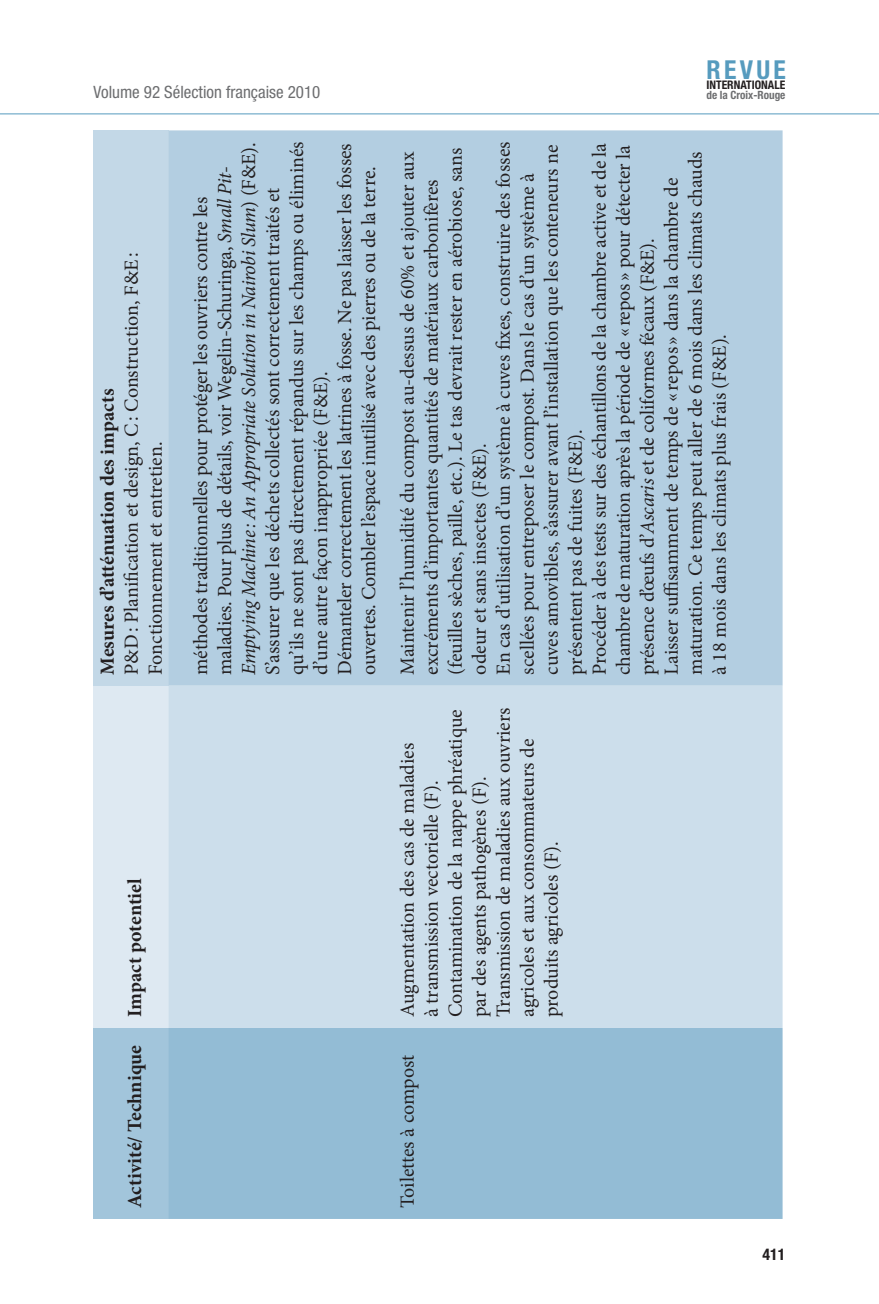
<style>
.page{position:relative;width:879px;height:1304px;background:#fff}
.page>*{position:absolute;margin:0;border:0;box-sizing:border-box;transform-origin:0 0}
.t1{font:700 condensed 26.2px "Helvetica Neue";letter-spacing:.13em;color:#569bbe}
.t2{font:20px/24px "Minion Pro";letter-spacing:-.005em;color:#231f20}
.t3{font:700 20px "Minion Pro";color:#231f20}
.t4{font:condensed 17px "Helvetica Neue";color:#6d6e70}
.t5{font:700 condensed 16px "Helvetica Neue";color:#231f20}
.t6{font:700 condensed 11.8px "Helvetica Neue";color:#231f20}
.t7{font:700 condensed 11.4px "Helvetica Neue";color:#6d6e70}
.s1{font-style:italic}
</style>
<div class="page">
<hr style="left:0;top:113px;width:879px;height:1px;background:#569bbe">
<div style="left:94px;top:1028px;width:75px;height:191px;background:#a2c5db"></div>
<div style="left:94px;top:686px;width:75px;height:342px;background:#dee9f2"></div>
<div style="left:94px;top:130px;width:75px;height:556px;background:#c3d8e7"></div>
<div style="left:169px;top:1028px;width:613px;height:191px;background:#93bcd5"></div>
<div style="left:169px;top:686px;width:613px;height:342px;background:#ccdeeb"></div>
<div style="left:169px;top:130px;width:613px;height:556px;background:#b3cee1"></div>
<p class="t4" style="left:94px;top:86px;width:228px">Volume 92 Sélection française 2010</p>
<p class="t2" style="left:121px;top:675px;width:424px;rotate:-90deg">P&amp;D : Planification et design, C : Construction, F&amp;E :<br>Fonctionnement et entretien.</p>
<p class="t3" style="left:100px;top:675px;width:288px;rotate:-90deg">Mesures d’atténuation des impacts</p>
<p class="t2" style="left:191px;top:675px;width:535px;rotate:-90deg">méthodes traditionnelles pour protéger les ouvriers contre les maladies. Pour plus de détails, voir Wegelin-Schuringa, <span class="s1">Small Pit-Emptying Machine : An Appropriate Solution in Nairobi Slum</span>) (F&amp;E).<br>S’assurer que les déchets collectés sont correctement traités et qu’ils ne sont pas directement répandus sur les champs ou éliminés d’une autre façon inappropriée (F&amp;E).<br>Démanteler correctement les latrines à fosse. Ne pas laisser les fosses ouvertes. Combler l’espace inutilisé avec des pierres ou de la terre.</p>
<p class="t3" style="left:127px;top:1017px;width:140px;rotate:-90deg">Impact potentiel</p>
<p class="t3" style="left:127px;top:1208px;width:165px;rotate:-90deg">Activité/ Technique</p>
<h1 class="t1" style="left:706px;top:60px;width:81px">REVUE</h1>
<p class="t6" style="left:706px;top:81px;width:80px">INTERNATIONALE</p>
<p class="t7" style="left:706px;top:91px;width:80px">de la Croix-Rouge</p>
<p class="t2" style="left:397px;top:675px;width:535px;rotate:-90deg">Maintenir l’humidité du compost au-dessus de 60% et ajouter aux excréments d’importantes quantités de matériaux carbonifères (feuilles sèches, paille, etc.). Le tas devrait rester en aérobiose, sans odeur et sans insectes (F&amp;E).<br>En cas d’utilisation d’un système à cuves fixes, construire des fosses scellées pour entreposer le compost. Dans le cas d’un système à cuves amovibles, s’assurer avant l’installation que les conteneurs ne présentent pas de fuites (F&amp;E).<br>Procéder à des tests sur des échantillons de la chambre active et de la chambre de maturation après la période de « repos » pour détecter la présence d’œufs d’<span class="s1">Ascaris</span> et de coliformes fécaux (F&amp;E).<br>Laisser suffisamment de temps de « repos » dans la chambre de maturation. Ce temps peut aller de 6 mois dans les climats chauds à 18 mois dans les climats plus frais (F&amp;E).</p>
<p class="t2" style="left:397px;top:1017px;width:311px;rotate:-90deg">Augmentation des cas de maladies<br>à transmission vectorielle (F).<br>Contamination de la nappe phréatique par des agents pathogènes (F).<br>Transmission de maladies aux ouvriers agricoles et aux consommateurs de produits agricoles (F).</p>
<p class="t2" style="left:397px;top:1208px;width:155px;rotate:-90deg">Toilettes à compost</p>
<p class="t5" style="left:762px;top:1248px;width:25px">411</p>
</div>
